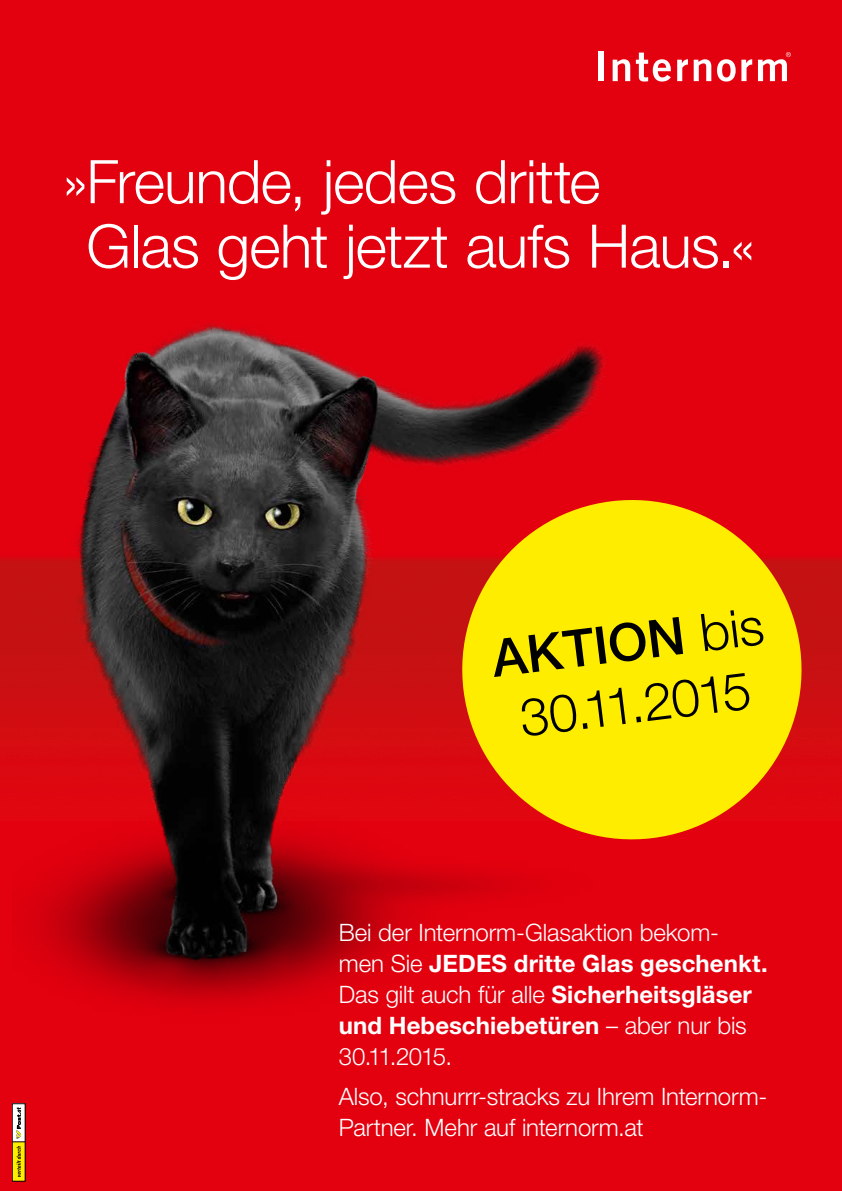
<style>
.page{position:relative;width:842px;height:1191px;background:#e3000f}
.page>*{position:absolute;margin:0;border:0;box-sizing:border-box;transform-origin:0 0}
.t1{font:300 60.1px/64.4px "Helvetica Neue LT Pro";letter-spacing:-.015em;color:#fff}
.t2{font:300 52px/62.4px "Helvetica Neue LT Pro";color:#000;text-align:center}
.t3{font:300 24px/31px "Helvetica Neue LT Pro";letter-spacing:-.005em;color:#fff}
.s1{font-weight:500}
.s2{font-weight:700}
</style>
<div class="page">
<img style="left:0;top:51px;width:842px;height:708px">
<svg style="left:683px;top:490px;width:129px;height:342px;fill:#ffed00"></svg>
<div style="left:12px;top:1103px;width:13px;height:78px;background:#ffed00"></div>
<div style="left:12px;top:1103px;width:13px;height:38px;background:#fff"></div>
<div style="left:12px;top:1103px;width:13px;height:78px;border:1px solid #000"></div>
<svg style="left:12px;top:1107px;width:13px;height:70px"></svg>
<div style="left:599px;top:51px;width:5px;height:30px;background:#fff"></div>
<svg style="left:613px;top:59px;width:17px;height:22px"></svg>
<svg style="left:636px;top:53px;width:35px;height:29px"></svg>
<svg style="left:677px;top:59px;width:11px;height:22px"></svg>
<svg style="left:694px;top:59px;width:17px;height:22px"></svg>
<svg style="left:717px;top:59px;width:35px;height:23px"></svg>
<svg style="left:758px;top:52px;width:33px;height:29px"></svg>
<img style="left:12px;top:187px;width:671px;height:818px">
<h1 class="t1" style="left:86px;top:148px;width:671px;text-indent:-24px">»Freunde, jedes dritte<br>Glas geht jetzt aufs Haus.«</h1>
<h2 class="t2" style="left:488px;top:626px;width:275px;rotate:-7deg"><span class="s1">Aktion</span> bis<br>30.11.2015</h2>
<p class="t3" style="left:339px;top:916px;width:431px">Bei der Internorm-Glasaktion bekom&shy;men Sie <span class="s2">JEDES dritte Glas geschenkt.<br></span>Das gilt auch für alle <span class="s2">Sicherheitsgläser und Hebeschiebetüren</span> – aber nur bis<br>30.11.2015.</p>
<p class="t3" style="left:339px;top:1080px;width:430px">Also, schnurrr-stracks zu Ihrem Internorm-<br>Partner. Mehr auf internorm.at</p>
</div>
